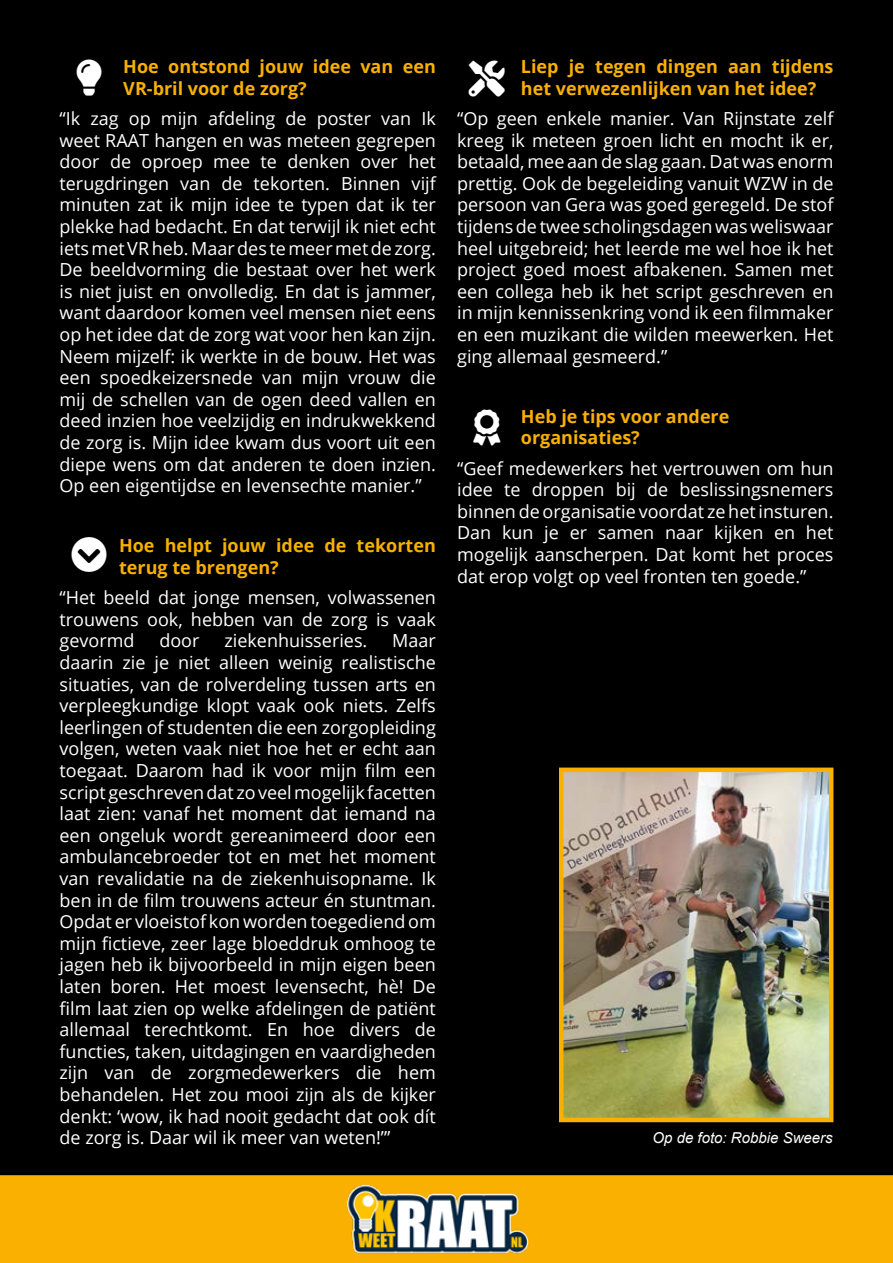
<style>
.page{position:relative;width:893px;height:1263px;background:#fff}
.page>*{position:absolute;margin:0;border:0;box-sizing:border-box;transform-origin:0 0}
.t1{font:18px/21.6px "Open Sans";color:#fff;text-align:justify}
.t2{font:700 18px/21.6px "Open Sans";color:#f9b000}
.t3{font:italic 15px "Arial";color:#fff}
</style>
<div class="page">
<div style="left:0;top:0;width:893px;height:1174px;background:#000"></div>
<div style="left:0;top:1174px;width:893px;height:89px;background:#f9b000"></div>
<img style="left:331px;top:1181px;width:210px;height:76px">
<img style="left:564px;top:772px;width:264px;height:345px">
<div style="left:559px;top:767px;width:274px;height:355px;border:4px solid #f9b000"></div>
<svg style="left:77px;top:60px;width:25px;height:36px"></svg>
<svg style="left:468px;top:59px;width:37px;height:37px"></svg>
<svg style="left:72px;top:537px;width:35px;height:35px"></svg>
<svg style="left:473px;top:409px;width:28px;height:37px"></svg>
<p class="t2" style="left:123px;top:56px;width:314px">Hoe ontstond jouw idee van een<br>VR-bril voor de zorg?</p>
<p class="t1" style="left:60px;top:107px;width:378px">“Ik zag op mijn afdeling de poster van Ik weet RAAT hangen en was meteen gegrepen door de oproep mee te denken over het terugdringen van de tekorten. Binnen vijf minuten zat ik mijn idee te typen dat ik ter plekke had bedacht. En dat terwijl ik niet echt iets met VR heb. Maar des te meer met de zorg.<br>De beeldvorming die bestaat over het werk is niet juist en onvolledig. En dat is jammer, want daardoor komen veel mensen niet eens op het idee dat de zorg wat voor hen kan zijn.<br>Neem mijzelf: ik werkte in de bouw. Het was een spoedkeizersnede van mijn vrouw die mij de schellen van de ogen deed vallen en deed inzien hoe veelzijdig en indrukwekkend de zorg is. Mijn idee kwam dus voort uit een diepe wens om dat anderen te doen inzien.<br>Op een eigentijdse en levensechte manier.”</p>
<p class="t2" style="left:119px;top:535px;width:318px">Hoe helpt jouw idee de tekorten terug te brengen?</p>
<p class="t1" style="left:60px;top:586px;width:378px">“Het beeld dat jonge mensen, volwassenen trouwens ook, hebben van de zorg is vaak gevormd</p>
<p class="t1" style="left:159px;top:630px;width:42px">door</p>
<p class="t1" style="left:224px;top:630px;width:144px">ziekenhuisseries.</p>
<p class="t1" style="left:60px;top:630px;width:378px;text-indent:333px">Maar daarin zie je niet alleen weinig realistische situaties, van de rolverdeling tussen arts en verpleegkundige klopt vaak ook niets. Zelfs leerlingen of studenten die een zorgopleiding volgen, weten vaak niet hoe het er echt aan toegaat. Daarom had ik voor mijn film een script geschreven dat zo veel mogelijk facetten laat zien: vanaf het moment dat iemand na een ongeluk wordt gereanimeerd door een ambulancebroeder tot en met het moment van revalidatie na de ziekenhuisopname. Ik ben in de film trouwens acteur én stuntman.<br>Opdat er vloeistof kon worden toegediend om mijn fictieve, zeer lage bloeddruk omhoog te jagen heb ik bijvoorbeeld in mijn eigen been laten boren. Het moest levensecht, hè! De film laat zien op welke afdelingen de patiënt allemaal terechtkomt. En hoe divers de functies, taken, uitdagingen en vaardigheden zijn van de zorgmedewerkers die hem behandelen. Het zou mooi zijn als de kijker denkt: ‘wow, ik had nooit gedacht dat ook dít de zorg is. Daar wil ik meer van weten!’”</p>
<p class="t2" style="left:521px;top:55px;width:314px">Liep je tegen dingen aan tijdens het verwezenlijken van het idee?</p>
<p class="t1" style="left:457px;top:107px;width:378px">“Op geen enkele manier. Van Rijnstate zelf kreeg ik meteen groen licht en mocht ik er, betaald, mee aan de slag gaan. Dat was enorm prettig. Ook de begeleiding vanuit WZW in de persoon van Gera was goed geregeld. De stof tijdens de twee scholingsdagen was weliswaar heel uitgebreid; het leerde me wel hoe ik het project goed moest afbakenen. Samen met een collega heb ik het script geschreven en in mijn kennissenkring vond ik een filmmaker en een muzikant die wilden meewerken. Het ging allemaal gesmeerd.”</p>
<p class="t2" style="left:521px;top:405px;width:210px">Heb je tips voor andere organisaties?</p>
<p class="t1" style="left:457px;top:457px;width:378px">“Geef medewerkers het vertrouwen om hun idee te droppen bij de beslissingsnemers binnen de organisatie voordat ze het insturen.<br>Dan kun je er samen naar kijken en het mogelijk aanscherpen. Dat komt het proces dat erop volgt op veel fronten ten goede.”</p>
<p class="t3" style="left:653px;top:1128px;width:182px">Op de foto: Robbie Sweers</p>
</div>
